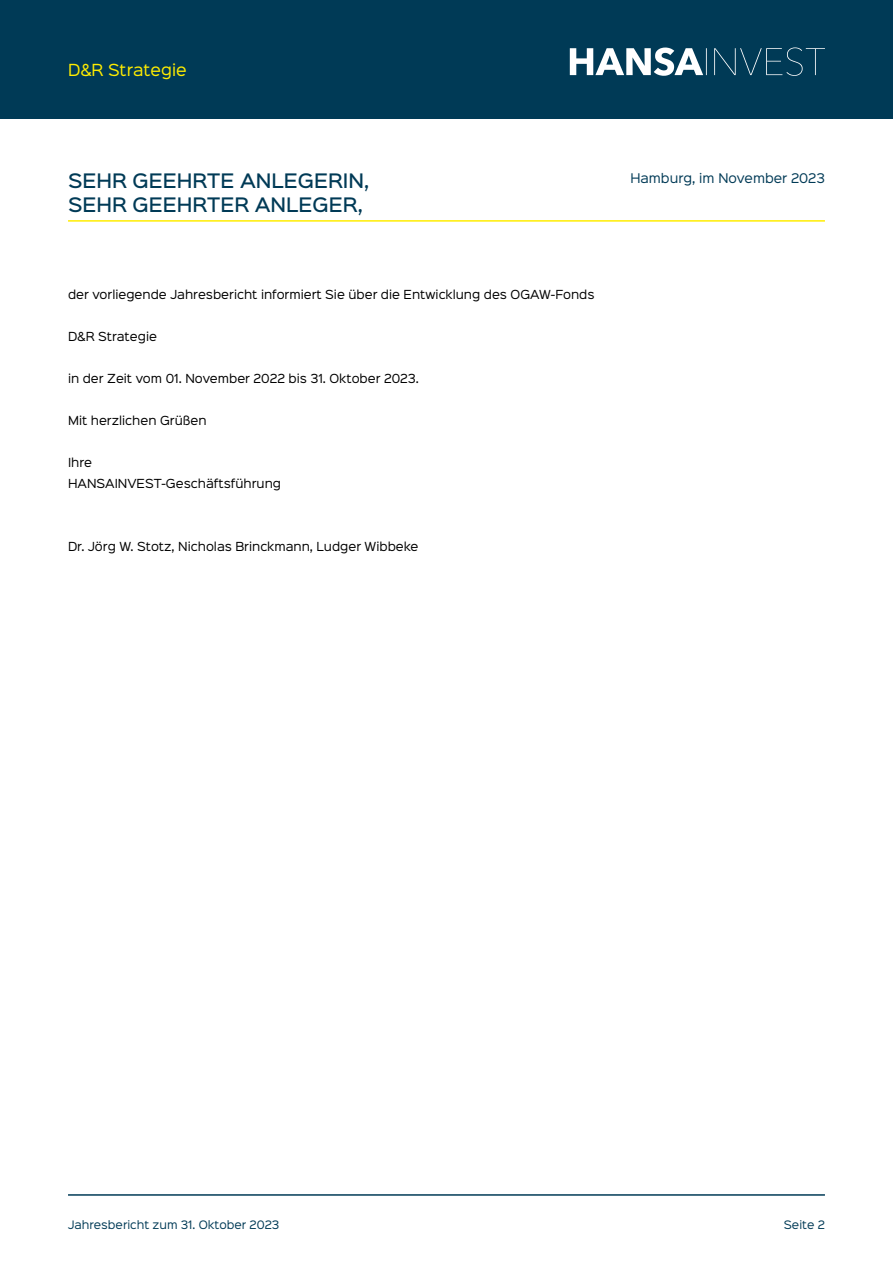
<style>
.page{position:relative;width:893px;height:1263px;background:#fff}
.page>*{position:absolute;margin:0;border:0;box-sizing:border-box;transform-origin:0 0}
.t1{font:500 18px/24px "Sinkin Sans 500";color:#003a56}
.t2{font:15px "Sinkin Sans 400";color:#ffed00}
.t3{font:12px "Sinkin Sans 400";color:#003a56}
.t4{font:11.25px/21px "Sinkin Sans 400";color:#000}
.t5{font:10.5px "Sinkin Sans 400";color:#003a56}
</style>
<div class="page">
<div style="left:0;top:0;width:893px;height:119px;background:#003a56"></div>
<svg style="left:570px;top:47px;width:255px;height:29px"></svg>
<hr style="left:68px;top:1194px;width:757px;height:2px;background:#003a56">
<hr style="left:68px;top:220px;width:757px;height:2px;background:#ffed00">
<h2 class="t2" style="left:68px;top:57px;width:120px">D&amp;R Strategie</h2>
<h1 class="t1" style="left:68px;top:167px;width:303px">SEHR GEEHRTE ANLEGERIN,<br>SEHR GEEHRTER ANLEGER,</h1>
<p class="t3" style="left:630px;top:168px;width:196px">Hamburg, im November 2023</p>
<p class="t4" style="left:68px;top:283px;width:528px">der vorliegende Jahresbericht informiert Sie über die Entwicklung des OGAW-Fonds</p>
<p class="t4" style="left:68px;top:325px;width:90px">D&amp;R Strategie</p>
<p class="t4" style="left:68px;top:367px;width:352px">in der Zeit vom 01. November 2022 bis 31. Oktober 2023.</p>
<p class="t4" style="left:68px;top:409px;width:140px">Mit herzlichen Grüßen</p>
<p class="t4" style="left:68px;top:451px;width:215px">Ihre<br>HANSAINVEST-Geschäftsführung</p>
<p class="t4" style="left:68px;top:535px;width:352px">Dr. Jörg W. Stotz, Nicholas Brinckmann, Ludger Wibbeke</p>
<p class="t5" style="left:68px;top:1216px;width:213px">Jahresbericht zum 31. Oktober 2023</p>
<p class="t5" style="left:784px;top:1216px;width:43px">Seite 2</p>
</div>
